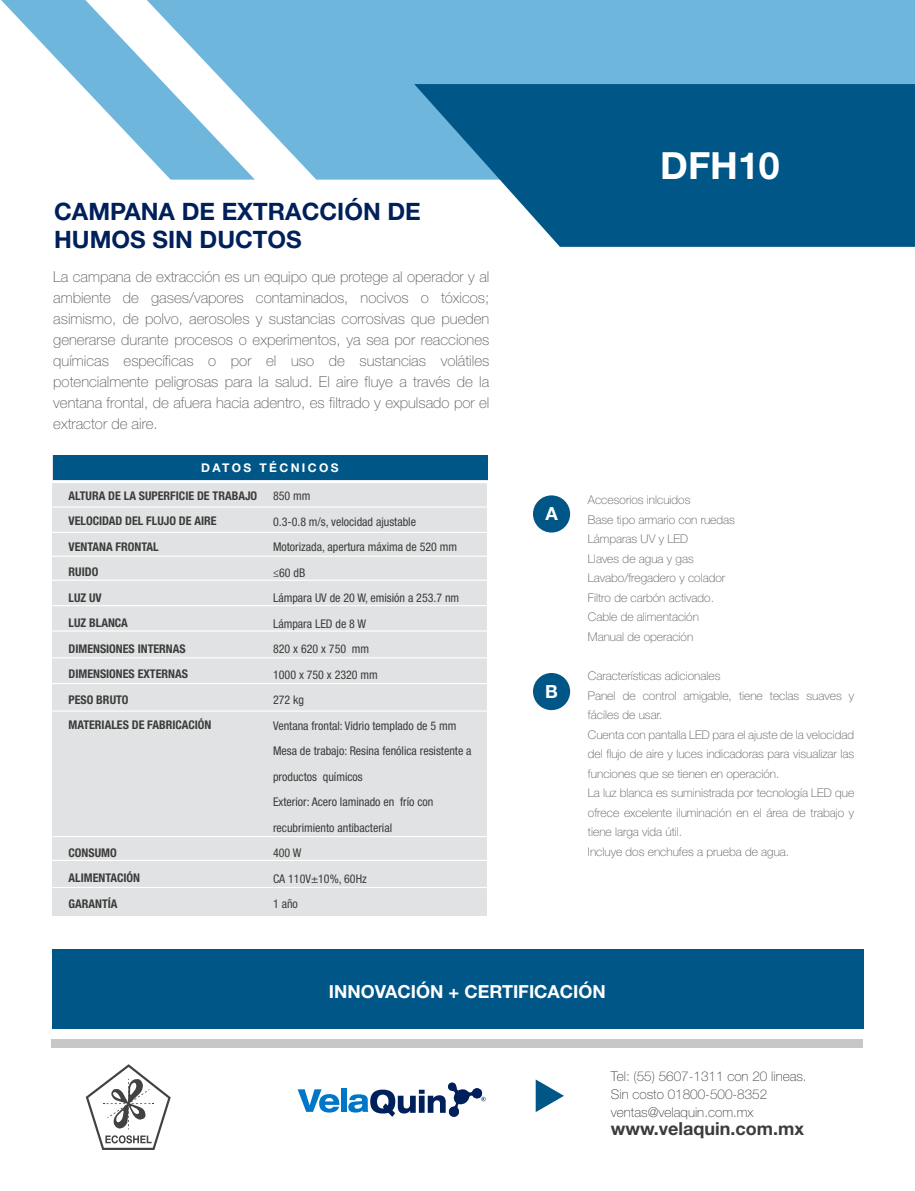
<style>
.page{position:relative;width:915px;height:1191px;background:#fff}
.page>*{position:absolute;margin:0;border:0;box-sizing:border-box;transform-origin:0 0}
.t1{font:700 37.5px "Helvetica Neue LT Std";color:#fff}
.t2{font:700 24px/28.8px "Helvetica Neue LT Std";color:#00205b}
.t3{font:700 18.15px "Helvetica Neue LT Std";color:#fff}
.t4{font:700 18px "Helvetica Neue LT Std";color:#fff}
.t5{font:700 18px "Helvetica Neue LT Std";color:#3c3c3b}
.t6{font:100 15px/21px "Helvetica Neue";color:#575756;text-align:justify}
.t7{font:100 13.5px/18px "Helvetica Neue";color:#3c3c3b}
.t8{font:100 12px/19.5px "Helvetica Neue";color:#575756}
.t9{font:condensed 12px/25.5px "Helvetica Neue LT Std";color:#3c3c3b}
.t10{font:700 condensed 12px/25.5px "Helvetica Neue LT Std";color:#3c3c3b}
.t11{font:700 12px "Helvetica Neue LT Std";letter-spacing:.2em;color:#fff}
</style>
<div class="page">
<div style="left:255px;top:0;width:660px;height:180px;background:#6eb6db"></div>
<svg style="left:1px;top:0;width:254px;height:180px"></svg>
<div style="left:52px;top:1039px;width:811px;height:8px;background:#c8c7c6"></div>
<div style="left:52px;top:949px;width:812px;height:80px;background:#005687"></div>
<svg style="left:298px;top:1089px;width:41px;height:23px"></svg>
<div style="left:341px;top:1088px;width:6px;height:23px;background:#0076c8"></div>
<svg style="left:348px;top:1082px;width:138px;height:35px"></svg>
<svg style="left:414px;top:84px;width:501px;height:163px;background:#1e6b96"></svg>
<svg style="left:536px;top:1079px;width:28px;height:33px"></svg>
<div style="left:52px;top:455px;width:435px;height:460px;background:#e1e2e3"></div>
<div style="left:53px;top:455px;width:435px;height:26px;background:#005687"></div>
<hr style="left:51px;top:506px;width:438px;height:1px;background:#fff">
<hr style="left:51px;top:532px;width:438px;height:1px;background:#fff">
<hr style="left:51px;top:555px;width:438px;height:2px;background:#fff">
<hr style="left:51px;top:579px;width:438px;height:2px;background:#fff">
<hr style="left:51px;top:605px;width:438px;height:1px;background:#fff">
<hr style="left:51px;top:630px;width:438px;height:1px;background:#fff">
<hr style="left:51px;top:657px;width:438px;height:1px;background:#fff">
<hr style="left:51px;top:683px;width:438px;height:1px;background:#fff">
<hr style="left:51px;top:710px;width:438px;height:1px;background:#fff">
<hr style="left:51px;top:836px;width:438px;height:1px;background:#fff">
<hr style="left:50px;top:887px;width:438px;height:1px;background:#fff">
<hr style="left:51px;top:860px;width:438px;height:1px;background:#fff">
<hr style="left:51px;top:480px;width:438px;height:3px;background:#fff">
<svg style="left:86px;top:1064px;width:85px;height:86px"></svg>
<div style="left:533px;top:495px;width:37px;height:37px;background:#005687;border-radius:50%"></div>
<div style="left:533px;top:673px;width:37px;height:37px;background:#005687;border-radius:50%"></div>
<h2 class="t2" style="left:54px;top:196px;width:368px">CAMPANA DE EXTRACCIÓN DE<br>HUMOS SIN DUCTOS</h2>
<p class="t6" style="left:53px;top:266px;width:438px">La campana de extracción es un equipo que protege al operador y al ambiente de gases/vapores contaminados, nocivos o tóxicos; asimismo, de polvo, aerosoles y sustancias corrosivas que pueden generarse durante procesos o experimentos, ya sea por reacciones químicas específicas o por el uso de sustancias volátiles potencialmente peligrosas para la salud. El aire fluye a través de la ventana frontal, de afuera hacia adentro, es filtrado y expulsado por el extractor de aire.</p>
<p class="t11" style="left:201px;top:461px;width:139px">DATOS TÉCNICOS</p>
<p class="t10" style="left:68px;top:482px;width:190px">ALTURA DE LA SUPERFICIE DE TRABAJO<br>VELOCIDAD DEL FLUJO DE AIRE<br>VENTANA FRONTAL<br>RUIDO<br>LUZ UV<br>LUZ BLANCA<br>DIMENSIONES INTERNAS<br>DIMENSIONES EXTERNAS<br>PESO BRUTO<br>MATERIALES DE FABRICACIÓN</p>
<p class="t9" style="left:273px;top:483px;width:200px">850 mm<br>0.3-0.8 m/s, velocidad ajustable<br>Motorizada, apertura máxima de 520 mm ≤60 dB<br>Lámpara UV de 20 W, emisión a 253.7 nm<br>Lámpara LED de 8 W<br>820 x 620 x 750 mm<br>1000 x 750 x 2320 mm<br>272 kg<br>Ventana frontal: Vidrio templado de 5 mm<br>Mesa de trabajo: Resina fenólica resistente a productos químicos<br>Exterior: Acero laminado en frío con recubrimiento antibacterial<br>400 W<br>CA 110V±10%, 60Hz<br>1 año</p>
<p class="t10" style="left:68px;top:839px;width:73px">CONSUMO<br>ALIMENTACIÓN<br>GARANTÍA</p>
<h1 class="t1" style="left:660px;top:143px;width:121px">DFH10</h1>
<h3 class="t3" style="left:545px;top:502px;width:14px">A</h3>
<h3 class="t3" style="left:545px;top:680px;width:14px">B</h3>
<p class="t8" style="left:588px;top:490px;width:148px">Accesorios inlcuidos<br>Base tipo armario con ruedas<br>Lámparas UV y LED<br>Llaves de agua y gas<br>Lavabo/fregadero y colador<br>Filtro de carbón activado.<br>Cable de alimentación<br>Manual de operación</p>
<p class="t8" style="left:588px;top:666px;width:268px">Características adicionales<br>Panel de control amigable, tiene teclas suaves y fáciles de usar.<br>Cuenta con pantalla LED para el ajuste de la velocidad del flujo de aire y luces indicadoras para visualizar las funciones que se tienen en operación.<br>La luz blanca es suministrada por tecnología LED que ofrece excelente iluminación en el área de trabajo y tiene larga vida útil.<br>Incluye dos enchufes a prueba de agua.</p>
<h3 class="t4" style="left:329px;top:981px;width:279px">INNOVACIÓN + CERTIFICACIÓN</h3>
<p class="t7" style="left:611px;top:1067px;width:197px">Tel: (55) 5607-1311 con 20 lineas.<br>Sin costo 01800-500-8352 ventas@velaquin.com.mx</p>
<h3 class="t5" style="left:611px;top:1117px;width:195px">www.velaquin.com.mx</h3>
</div>
